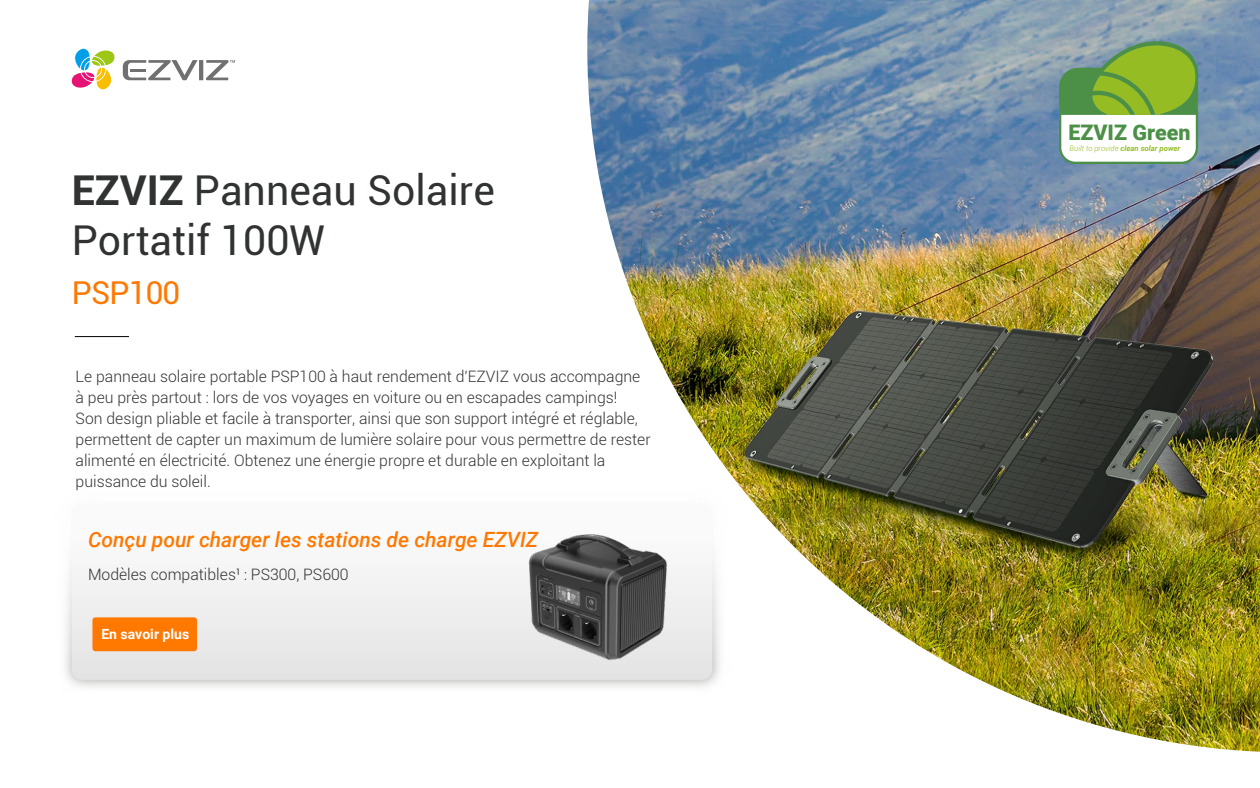
<style>
.page{position:relative;width:1260px;height:788px;background:#fff}
.page>*{position:absolute;margin:0;border:0;box-sizing:border-box;transform-origin:0 0}
.t1{font:41.12px/49.4px "Roboto";color:#313333}
.t2{font:31.5px "Roboto";letter-spacing:-.025em;color:#ff7800}
.t3{font:900 21.44px "Roboto";color:#4c9047}
.t4{font:italic 500 21px "Roboto";color:#ff7800}
.t5{font:300 15.75px/21px "Roboto";color:#333}
.t6{font:700 14px "Roboto";color:#fff}
.t7{font:italic 700 7.7px "Roboto";color:#95bd23}
.s1{font-weight:700}
.s2{font-weight:300}
</style>
<div class="page">
<svg style="left:72px;top:503px;width:515px;height:176px"></svg>
<img style="left:587px;top:0;width:673px;height:751px">
<img style="left:523px;top:530px;width:149px;height:131px">
<svg style="left:1059px;top:37px;width:139px;height:127px"></svg>
<hr style="left:75px;top:336px;width:54px;height:1px;background:#070001">
<svg style="left:71px;top:49px;width:44px;height:40px"></svg>
<svg style="left:123px;top:60px;width:112px;height:20px"></svg>
<div style="left:92px;top:617px;width:105px;height:34px;background:#ff7800;border-radius:3px"></div>
<h1 class="t1" style="left:72px;top:164px;width:425px"><span class="s1">EZVIZ</span> Panneau Solaire<br>Portatif 100W</h1>
<h2 class="t2" style="left:72px;top:270px;width:110px">PSP100</h2>
<p class="t5" style="left:76px;top:365px;width:577px">Le panneau solaire portable PSP100 à haut rendement d'EZVIZ vous accompagne à peu près partout : lors de vos voyages en voiture ou en escapades campings!<br>Son design pliable et facile à transporter, ainsi que son support intégré et réglable, permettent de capter un maximum de lumière solaire pour vous permettre de rester alimenté en électricité. Obtenez une énergie propre et durable en exploitant la puissance du soleil.</p>
<h3 class="t4" style="left:88px;top:524px;width:452px">Conçu pour charger les stations de charge EZVIZ</h3>
<p class="t5" style="left:88px;top:563px;width:262px">Modèles compatibles¹ : PS300, PS600</p>
<p class="t6" style="left:101px;top:624px;width:89px">En savoir plus</p>
<h3 class="t3" style="left:1068px;top:117px;width:124px">EZVIZ Green</h3>
<p class="t7" style="left:1070px;top:143px;width:112px"><span class="s2">Built to provide</span> clean solar power</p>
</div>
